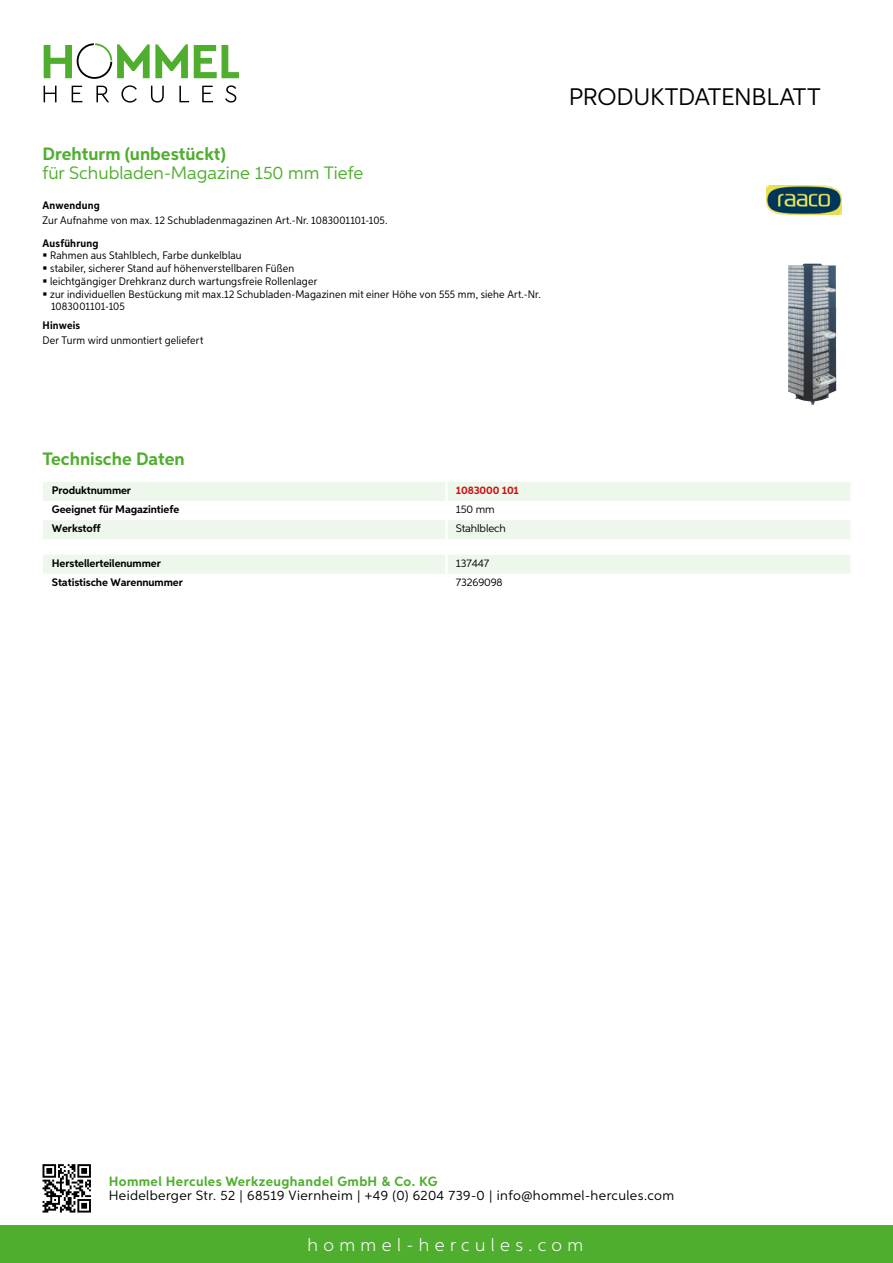
<style>
.page{position:relative;width:893px;height:1263px;background:#fff}
.page>*{position:absolute;margin:0;border:0;box-sizing:border-box;transform-origin:0 0}
.t1{font:24px "Aspira";letter-spacing:-.01em;color:#000}
.t2{font:700 18px "Aspira";color:#50ae2f}
.t3{font:18px "Aspira";color:#50ae2f}
.t4{font:300 18px "Aspira";letter-spacing:.3em;color:#fff}
.t5{font:13.5px "Aspira";letter-spacing:.03em;color:#000}
.t6{font:700 13.5px "Aspira";letter-spacing:.03em;color:#50ae2f}
.t7{font:10.95px/12.6px "Aspira Nar";letter-spacing:.015em;color:#000}
.t8{font:700 10.95px "Aspira";letter-spacing:-.01em;color:#000}
.t9{font:10.95px "Aspira";letter-spacing:-.01em;color:#000}
.t10{font:700 10.95px "Aspira Nar";letter-spacing:.02em;color:#000}
.t11{font:700 10.95px "Aspira";letter-spacing:-.01em;color:#cd1013}
</style>
<div class="page">
<div style="left:0;top:1226px;width:893px;height:37px;background:#50ae2f"></div>
<svg style="left:43px;top:1164px;width:48px;height:48px"></svg>
<svg style="left:194px;top:45px;width:45px;height:33px"></svg>
<svg style="left:44px;top:43px;width:144px;height:36px"></svg>
<svg style="left:44px;top:86px;width:13px;height:16px"></svg>
<svg style="left:72px;top:86px;width:10px;height:16px"></svg>
<svg style="left:96px;top:86px;width:13px;height:16px"></svg>
<svg style="left:121px;top:85px;width:16px;height:18px"></svg>
<svg style="left:151px;top:86px;width:13px;height:17px"></svg>
<svg style="left:179px;top:86px;width:10px;height:16px"></svg>
<svg style="left:202px;top:86px;width:11px;height:16px"></svg>
<svg style="left:225px;top:85px;width:11px;height:18px"></svg>
<svg style="left:43px;top:482px;width:807px;height:57px"></svg>
<hr style="left:445px;top:520px;width:3px;height:19px;background:#fff">
<div style="left:43px;top:555px;width:807px;height:19px;background:#eef7eb"></div>
<img style="left:788px;top:263px;width:48px;height:142px">
<img style="left:766px;top:185px;width:76px;height:30px">
<h2 class="t2" style="left:43px;top:142px;width:185px">Drehturm (unbestückt)</h2>
<h2 class="t3" style="left:43px;top:162px;width:322px">für Schubladen-Magazine 150 mm Tiefe</h2>
<p class="t10" style="left:43px;top:199px;width:59px">Anwendung</p>
<p class="t7" style="left:43px;top:214px;width:346px">Zur Aufnahme von max. 12 Schubladenmagazinen Art.-Nr. 1083001101-105.</p>
<p class="t10" style="left:43px;top:236px;width:58px">Ausführung</p>
<p class="t7" style="left:50px;top:249px;width:492px">Rahmen aus Stahlblech, Farbe dunkelblau<br>stabiler, sicherer Stand auf höhenverstellbaren Füßen<br>leichtgängiger Drehkranz durch wartungsfreie Rollenlager<br>zur individuellen Bestückung mit max.12 Schubladen-Magazinen mit einer Höhe von 555 mm, siehe Art.-Nr.<br>1083001101-105</p>
<p class="t10" style="left:43px;top:318px;width:39px">Hinweis</p>
<p class="t7" style="left:43px;top:334px;width:162px">Der Turm wird unmontiert geliefert</p>
<h1 class="t1" style="left:569px;top:82px;width:253px">Produktdatenblatt</h1>
<h2 class="t2" style="left:43px;top:448px;width:144px">Technische Daten</h2>
<p class="t8" style="left:52px;top:483px;width:81px">Produktnummer</p>
<p class="t11" style="left:456px;top:483px;width:65px">1083000 101</p>
<p class="t8" style="left:52px;top:502px;width:129px">Geeignet für Magazintiefe</p>
<p class="t9" style="left:456px;top:502px;width:40px">150 mm</p>
<p class="t8" style="left:52px;top:521px;width:50px">Werkstoff</p>
<p class="t9" style="left:456px;top:522px;width:51px">Stahlblech</p>
<p class="t8" style="left:52px;top:556px;width:111px">Herstellerteilenummer</p>
<p class="t9" style="left:456px;top:556px;width:35px">137447</p>
<p class="t8" style="left:52px;top:575px;width:132px">Statistische Warennummer</p>
<p class="t9" style="left:456px;top:575px;width:48px">73269098</p>
<p class="t6" style="left:109px;top:1172px;width:330px">Hommel Hercules Werkzeughandel GmbH &amp; Co. KG</p>
<p class="t5" style="left:109px;top:1187px;width:567px">Heidelberger Str. 52 | 68519 Viernheim | +49 (0) 6204 739-0 | info@hommel-hercules.com</p>
<h2 class="t4" style="left:307px;top:1234px;width:277px">hommel-hercules.com</h2>
</div>
